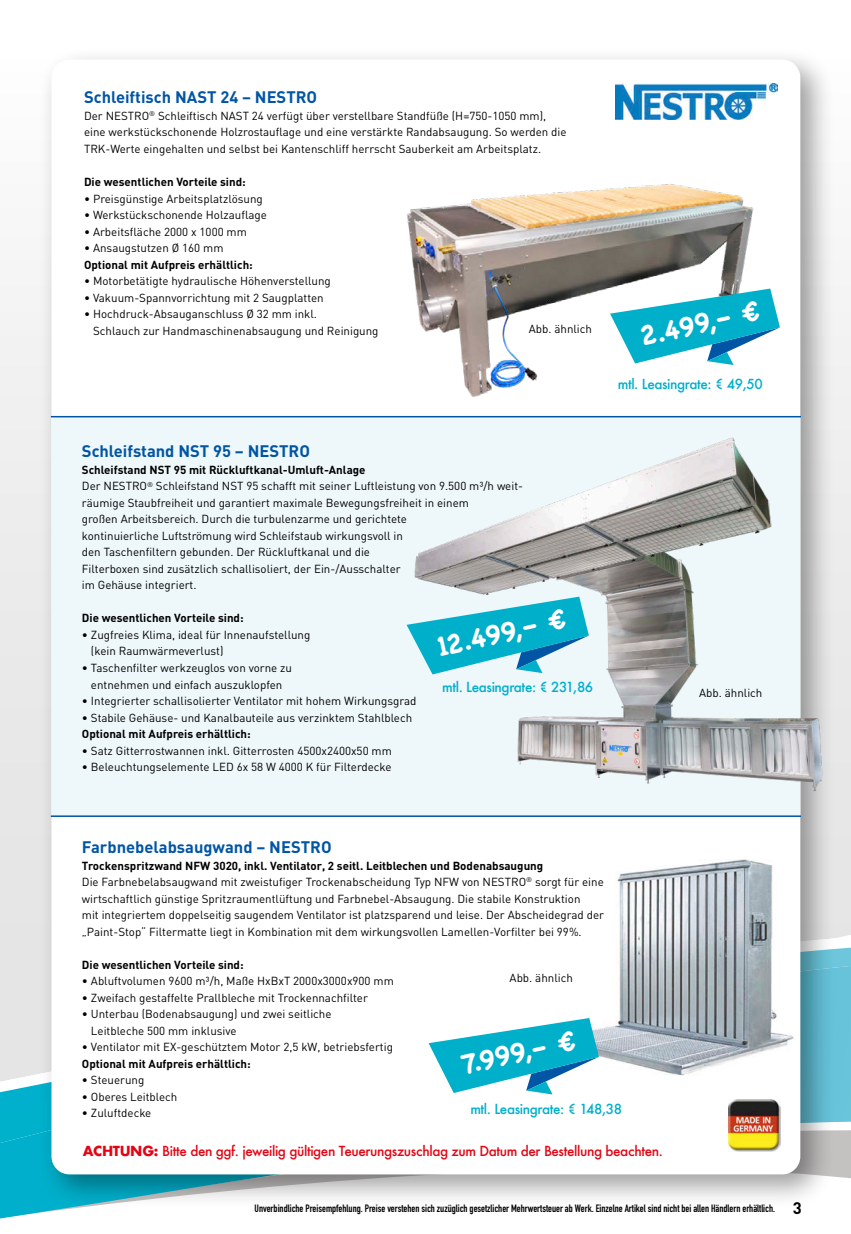
<style>
.page{position:relative;width:851px;height:1234px;background:#fff}
.page>*{position:absolute;margin:0;border:0;box-sizing:border-box;transform-origin:0 0}
.t1{font:700 27px "Chalkboard";color:#fff}
.t2{font:700 16.5px "DIN";color:#0055a4}
.t3{font:500 13.5px "Futura";letter-spacing:-.03em;color:#e30514}
.t4{font:500 13.5px "Futura";letter-spacing:-.03em;color:#00afca}
.t5{font:11.55px/16.5px "DIN";color:#000}
.t6{font:700 11.55px "DIN";color:#000}
.t7{font:700 10.5px "DIN Condensed";color:#000}
.s1{font-weight:700}
.s2{font-family:"DIN";font-size:16.5px}
</style>
<div class="page">
<div style="left:0;top:286px;width:850px;height:505px;background:#eee"></div>
<div style="left:0;top:658px;width:38px;height:561px;background:#e8e7e8"></div>
<svg style="left:0;top:1142px;width:850px;height:76px"></svg>
<svg style="left:0;top:947px;width:850px;height:195px;background:#99d2de"></svg>
<div style="left:38px;top:46px;width:796px;height:1162px;background:#000;opacity:.38"></div>
<div style="left:51px;top:60px;width:749px;height:1114px;background:#fff;border-radius:18px"></div>
<div style="left:51px;top:417px;width:749px;height:398px;background:#eef7fa"></div>
<img style="left:728px;top:1099px;width:52px;height:52px">
<img style="left:615px;top:84px;width:161px;height:36px">
<hr style="left:51px;top:815px;width:749px;height:1px;background:#0055a4">
<hr style="left:51px;top:416px;width:749px;height:1px;background:#0055a4">
<img style="left:407px;top:184px;width:347px;height:213px">
<svg style="left:610px;top:288px;width:169px;height:77px"></svg>
<img style="left:414px;top:432px;width:418px;height:372px">
<svg style="left:406px;top:596px;width:182px;height:78px"></svg>
<img style="left:599px;top:859px;width:195px;height:217px">
<svg style="left:428px;top:1018px;width:171px;height:76px"></svg>
<h2 class="t2" style="left:84px;top:87px;width:235px">Schleiftisch NAST 24 – NESTRO</h2>
<p class="t5" style="left:84px;top:107px;width:484px">Der NESTRO<sup>®</sup> Schleiftisch NAST 24 verfügt über verstellbare Standfüße (H=750-1050 mm), eine werkstückschonende Holzrostauflage und eine verstärkte Randabsaugung. So werden die<br>TRK-Werte eingehalten und selbst bei Kantenschliff herrscht Sauberkeit am Arbeitsplatz.</p>
<p class="t6" style="left:84px;top:174px;width:163px">Die wesentlichen Vorteile sind:</p>
<p class="t5" style="left:84px;top:190px;width:180px">• Preisgünstige Arbeitsplatzlösung</p>
<p class="t5" style="left:84px;top:206px;width:184px">• Werkstückschonende Holzauflage</p>
<p class="t5" style="left:84px;top:223px;width:164px">• Arbeitsfläche 2000 x 1000 mm</p>
<p class="t5" style="left:84px;top:239px;width:141px">• Ansaugstutzen Ø 160 mm</p>
<p class="t6" style="left:84px;top:257px;width:170px">Optional mit Aufpreis erhältlich:</p>
<p class="t5" style="left:84px;top:272px;width:248px">• Motorbetätigte hydraulische Höhenverstellung</p>
<p class="t5" style="left:84px;top:289px;width:241px">• Vakuum-Spannvorrichtung mit 2 Saugplatten</p>
<p class="t5" style="left:93px;top:305px;width:287px;text-indent:-9px">• Hochdruck-Absauganschluss Ø 32 mm inkl.<br>Schlauch zur Handmaschinenabsaugung und Reinigung</p>
<h1 class="t1" style="left:637px;top:320px;width:123px;rotate:-12deg">2.499,– €</h1>
<p class="t5" style="left:528px;top:320px;width:65px">Abb. ähnlich</p>
<h2 class="t2" style="left:82px;top:440px;width:230px">Schleifstand NST 95 – NESTRO</h2>
<p class="t5" style="left:82px;top:461px;width:442px"><span class="s1">Schleifstand NST 95 mit Rückluftkanal-Umluft-Anlage<br></span>Der NESTRO<sup>®</sup> Schleifstand NST 95 schafft mit seiner Luftleistung von 9.500 m³/h weit&shy;räumige Staubfreiheit und garantiert maximale Bewegungsfreiheit in einem<br>großen Arbeitsbereich. Durch die turbulenzarme und gerichtete<br>kontinuierliche Luftströmung wird Schleifstaub wirkungsvoll in<br>den Taschenfiltern gebunden. Der Rückluftkanal und die<br>Filterboxen sind zusätzlich schallisoliert, der Ein-/Ausschalter<br>im Gehäuse integriert.</p>
<p class="t6" style="left:82px;top:610px;width:163px">Die wesentlichen Vorteile sind:</p>
<p class="t5" style="left:91px;top:626px;width:221px;text-indent:-9px">• Zugfreies Klima, ideal für Innenaufstellung (kein Raumwärmeverlust)</p>
<p class="t5" style="left:82px;top:659px;width:212px;text-align:center">• Taschenfilter werkzeuglos von vorne zu entnehmen und einfach auszuklopfen</p>
<p class="t5" style="left:82px;top:692px;width:336px">• Integrierter schallisolierter Ventilator mit hohem Wirkungsgrad</p>
<p class="t5" style="left:82px;top:708px;width:332px">• Stabile Gehäuse- und Kanalbauteile aus verzinktem Stahlblech</p>
<p class="t6" style="left:82px;top:726px;width:170px">Optional mit Aufpreis erhältlich:</p>
<p class="t5" style="left:82px;top:741px;width:311px">• Satz Gitterrostwannen inkl. Gitterrosten 4500x2400x50 mm</p>
<p class="t5" style="left:82px;top:758px;width:311px">• Beleuchtungselemente LED 6x 58 W 4000 K für Filterdecke</p>
<h1 class="t1" style="left:434px;top:630px;width:133px;rotate:-12deg">12.499,– €</h1>
<p class="t4" style="left:442px;top:677px;width:153px">mtl. Leasingrate: € 231,86</p>
<p class="t4" style="left:617px;top:374px;width:146px">mtl. Leasingrate: € 49,50</p>
<p class="t5" style="left:699px;top:683px;width:65px">Abb. ähnlich</p>
<h2 class="t2" style="left:82px;top:836px;width:251px">Farbnebelabsaugwand – NESTRO</h2>
<p class="t5" style="left:82px;top:856px;width:523px"><span class="s1">Trockenspritzwand NFW 3020, inkl. Ventilator, 2 seitl. Leitblechen und Bodenabsaugung<br></span>Die Farbnebelabsaugwand mit zweistufiger Trockenabscheidung Typ NFW von NESTRO<sup>®</sup> sorgt für eine wirtschaftlich günstige Spritzraumentlüftung und Farbnebel-Absaugung. Die stabile Konstruktion<br>mit integriertem doppelseitig saugendem Ventilator ist platzsparend und leise. Der Abscheidegrad der „Paint-Stop“ Filtermatte liegt in Kombination mit dem wirkungsvollen Lamellen-Vorfilter bei 99%.</p>
<p class="t6" style="left:82px;top:956px;width:163px">Die wesentlichen Vorteile sind:</p>
<p class="t5" style="left:82px;top:972px;width:313px">• Abluftvolumen 9600 m³/h, Maße HxBxT 2000x3000x900 mm</p>
<p class="t5" style="left:82px;top:988px;width:287px">• Zweifach gestaffelte Prallbleche mit Trockennachfilter</p>
<p class="t5" style="left:91px;top:1005px;width:242px;text-indent:-9px">• Unterbau (Bodenabsaugung) und zwei seitliche<br>Leitbleche 500 mm inklusive</p>
<p class="t5" style="left:82px;top:1038px;width:312px">• Ventilator mit EX-geschütztem Motor 2,5 kW, betriebsfertig</p>
<p class="t6" style="left:82px;top:1055px;width:170px">Optional mit Aufpreis erhältlich:</p>
<p class="t5" style="left:82px;top:1071px;width:64px">• Steuerung</p>
<p class="t5" style="left:82px;top:1087px;width:97px">• Oberes Leitblech</p>
<p class="t5" style="left:82px;top:1104px;width:71px">• Zuluftdecke</p>
<p class="t5" style="left:509px;top:968px;width:65px">Abb. ähnlich</p>
<h1 class="t1" style="left:458px;top:1048px;width:118px;rotate:-12deg">7.999,– €</h1>
<p class="t4" style="left:470px;top:1099px;width:153px">mtl. Leasingrate: € 148,38</p>
<p class="t3" style="left:83px;top:1141px;width:581px"><span class="s1">ACHTUNG:</span> Bitte den ggf. jeweilig gültigen Teuerungszuschlag zum Datum der Bestellung beachten.</p>
<p class="t7" style="left:254px;top:1201px;width:548px">Unverbindliche Preisempfehlung. Preise verstehen sich zuzüglich gesetzlicher Mehrwertsteuer ab Werk. Einzelne Artikel sind nicht bei allen Händlern erhältlich. <span class="s2">3</span></p>
</div>
